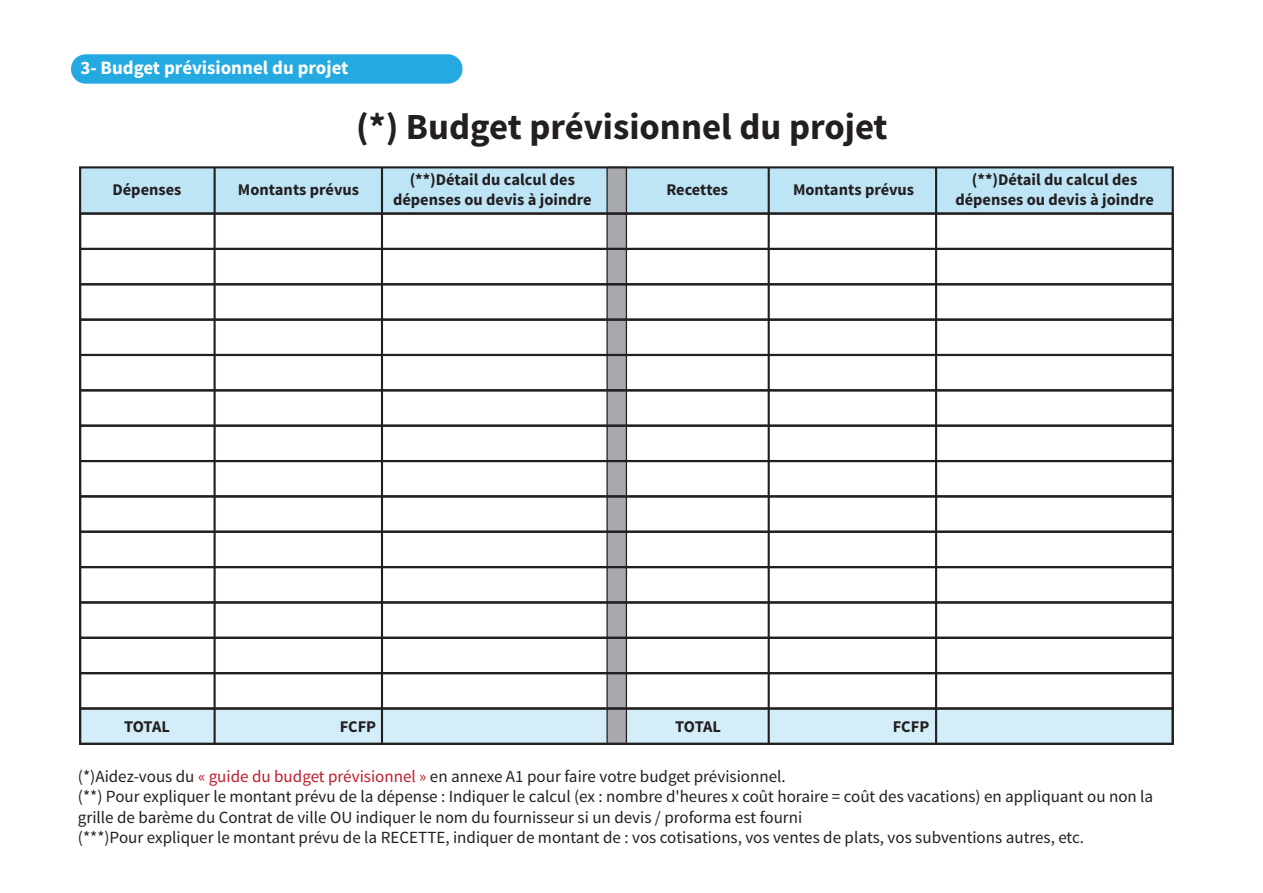
<style>
.page{position:relative;width:1263px;height:893px;background:#fff}
.page>*{position:absolute;margin:0;border:0;box-sizing:border-box;transform-origin:0 0}
.t1{font:700 36.75px "Source Sans Pro";color:#231f20}
.t2{font:700 18.9px "Source Sans Pro";color:#fff}
.t3{font:16.95px/20.4px "Source Sans Pro";color:#231f20}
.t4{font:700 16.35px/19.6px "Source Sans Pro";color:#231f20;text-align:center}
.s1{color:#be1d2c}
</style>
<div class="page">
<div style="left:80px;top:167px;width:1093px;height:47px;background:#bde5f6"></div>
<div style="left:80px;top:708px;width:1093px;height:35px;background:#d4eef9"></div>
<div style="left:71px;top:54px;width:391px;height:30px;background:#24aae1;border-radius:15px"></div>
<div style="left:606px;top:167px;width:21px;height:577px;background:#a8a9ad;border:1px solid #231f20"></div>
<hr style="left:214px;top:167px;width:2px;height:576px;background:#231f20">
<hr style="left:381px;top:167px;width:2px;height:576px;background:#231f20">
<hr style="left:768px;top:167px;width:2px;height:576px;background:#231f20">
<hr style="left:935px;top:167px;width:2px;height:576px;background:#231f20">
<div style="left:79px;top:212px;width:1095px;height:38px;border:2px solid #231f20"></div>
<div style="left:79px;top:248px;width:1095px;height:37px;border:2px solid #231f20"></div>
<div style="left:79px;top:283px;width:1095px;height:38px;border:2px solid #231f20"></div>
<div style="left:79px;top:319px;width:1095px;height:37px;border:2px solid #231f20"></div>
<div style="left:79px;top:354px;width:1095px;height:37px;border:2px solid #231f20"></div>
<div style="left:79px;top:389px;width:1095px;height:38px;border:2px solid #231f20"></div>
<div style="left:79px;top:425px;width:1095px;height:37px;border:2px solid #231f20"></div>
<div style="left:79px;top:460px;width:1095px;height:37px;border:2px solid #231f20"></div>
<div style="left:79px;top:495px;width:1095px;height:38px;border:2px solid #231f20"></div>
<div style="left:79px;top:531px;width:1095px;height:37px;border:2px solid #231f20"></div>
<div style="left:79px;top:566px;width:1095px;height:37px;border:2px solid #231f20"></div>
<div style="left:79px;top:601px;width:1095px;height:38px;border:2px solid #231f20"></div>
<div style="left:79px;top:637px;width:1095px;height:37px;border:2px solid #231f20"></div>
<div style="left:79px;top:672px;width:1095px;height:38px;border:2px solid #231f20"></div>
<div style="left:79px;top:707px;width:1095px;height:38px;border:2px solid #231f20"></div>
<p class="t2" style="left:80px;top:56px;width:270px">3- Budget prévisionnel du projet</p>
<h1 class="t1" style="left:356px;top:103px;width:533px">(*) Budget prévisionnel du projet</h1>
<p class="t4" style="left:112px;top:181px;width:71px">Dépenses</p>
<p class="t4" style="left:238px;top:181px;width:123px">Montants prévus</p>
<p class="t4" style="left:393px;top:170px;width:200px">(**)Détail du calcul des dépenses ou devis à joindre</p>
<p class="t4" style="left:666px;top:181px;width:63px">Recettes</p>
<p class="t4" style="left:793px;top:181px;width:123px">Montants prévus</p>
<p class="t4" style="left:955px;top:170px;width:200px">(**)Détail du calcul des dépenses ou devis à joindre</p>
<p class="t4" style="left:124px;top:717px;width:47px">TOTAL</p>
<p class="t4" style="left:340px;top:717px;width:38px">FCFP</p>
<p class="t4" style="left:675px;top:717px;width:47px">TOTAL</p>
<p class="t4" style="left:893px;top:717px;width:38px">FCFP</p>
<p class="t3" style="left:78px;top:766px;width:1077px">(*)Aidez-vous du <span class="s1">« guide du budget prévisionnel »</span> en annexe A1 pour faire votre budget prévisionnel.<br>(**) Pour expliquer le montant prévu de la dépense : Indiquer le calcul (ex : nombre d'heures x coût horaire = coût des vacations) en appliquant ou non la grille de barème du Contrat de ville OU indiquer le nom du fournisseur si un devis / proforma est fourni<br>(***)Pour expliquer le montant prévu de la RECETTE, indiquer de montant de : vos cotisations, vos ventes de plats, vos subventions autres, etc.</p>
</div>
